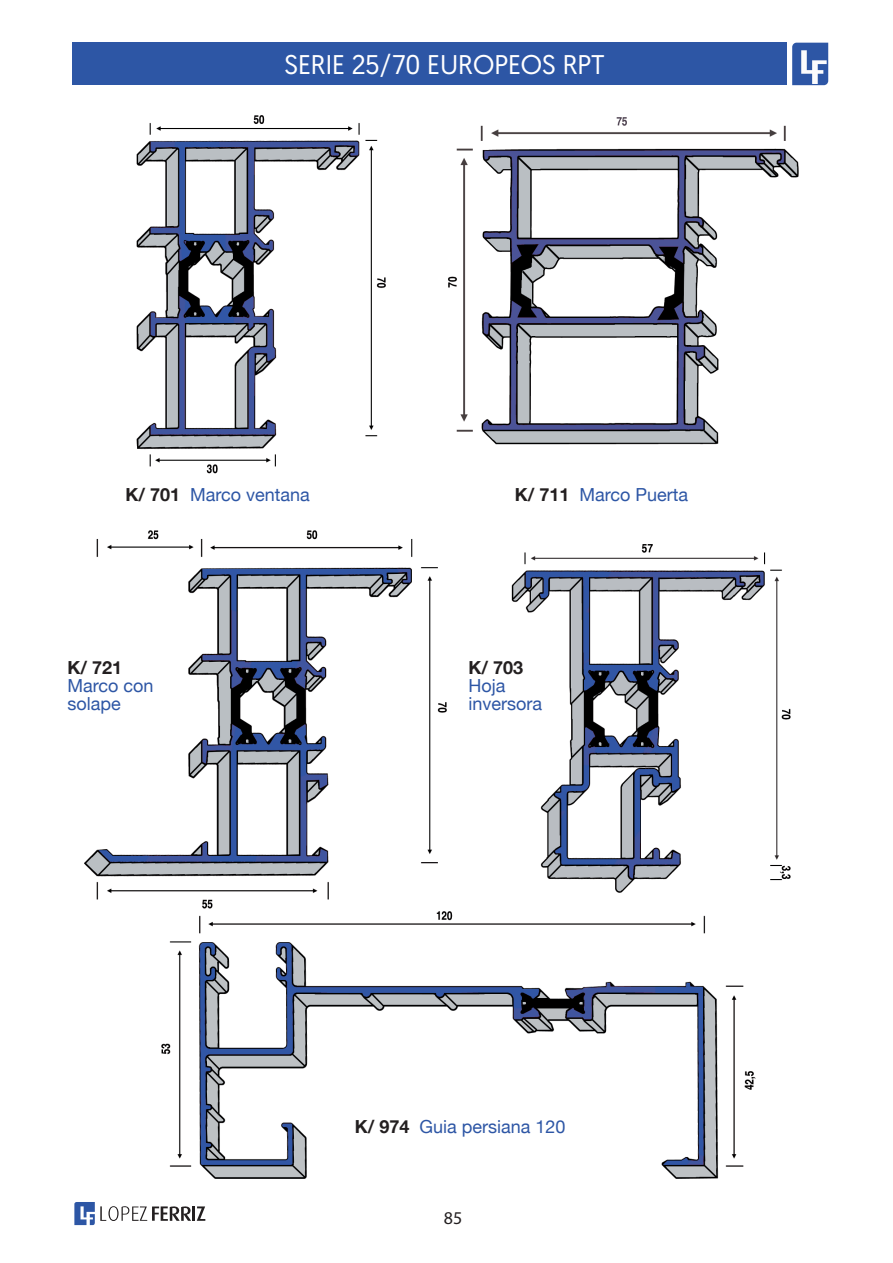
<style>
.page{position:relative;width:893px;height:1263px;background:#fff}
.page>*{position:absolute;margin:0;border:0;box-sizing:border-box;transform-origin:0 0}
.t1{font:27px "Geomanist";color:#fff}
.t2{font:18px/18px "Helvetica Neue";color:#2d56a5}
.t3{font:700 18px "Helvetica Neue";color:#231f20}
.t4{font:18px "Myriad Pro";color:#231f20}
.s1{font-weight:700;color:#231f20}
</style>
<div class="page">
<div style="left:73px;top:43px;width:714px;height:42px;background:#2d56a5"></div>
<svg style="left:792px;top:43px;width:36px;height:42px"></svg>
<img style="left:84px;top:116px;width:714px;height:1062px">
<svg style="left:74px;top:1202px;width:131px;height:23px"></svg>
<h1 class="t1" style="left:284px;top:47px;width:322px">SERIE 25/70 EUROPEOS RPT</h1>
<p class="t2" style="left:125px;top:487px;width:186px"><span class="s1">K/ 701</span> Marco ventana</p>
<p class="t3" style="left:67px;top:654px;width:56px">K/ 721</p>
<p class="t2" style="left:67px;top:678px;width:88px">Marco con solape</p>
<p class="t2" style="left:515px;top:487px;width:175px"><span class="s1">K/ 711</span> Marco Puerta</p>
<p class="t3" style="left:468px;top:654px;width:56px">K/ 703</p>
<p class="t2" style="left:468px;top:678px;width:75px">Hoja inversora</p>
<p class="t2" style="left:355px;top:1119px;width:212px"><span class="s1">K/ 974</span> Guia persiana 120</p>
<p class="t4" style="left:444px;top:1206px;width:20px">85</p>
</div>
